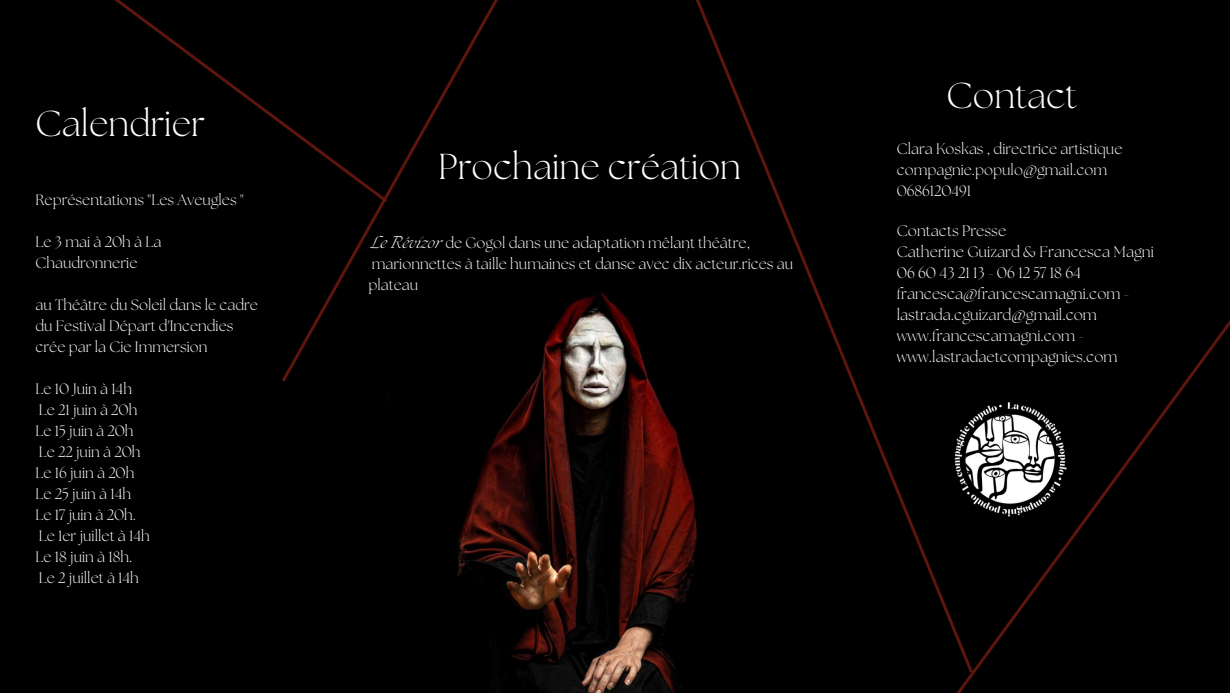
<style>
.page{position:relative;width:1230px;height:693px;background:#000}
.page>*{position:absolute;margin:0;border:0;box-sizing:border-box;transform-origin:0 0}
.t1{font:300 36px "The Seasons";color:#fff}
.t2{font:300 15.3px/21px "The Seasons";color:#fff}
.t3{font:300 15px/21px "The Seasons";color:#fff}
.s1{font-style:italic}
</style>
<div class="page">
<svg style="left:696px;top:0;width:228px;height:559px"></svg>
<img style="left:387px;top:215px;width:395px;height:478px">
<svg style="left:282px;top:0;width:281px;height:385px"></svg>
<svg style="left:114px;top:0;width:277px;height:205px"></svg>
<svg style="left:924px;top:320px;width:306px;height:373px"></svg>
<h1 class="t1" style="left:36px;top:107px;width:171px">Calendrier</h1>
<p class="t3" style="left:36px;top:191px;width:210px">Représentations "Les Aveugles "</p>
<p class="t3" style="left:36px;top:233px;width:127px">Le3mai à20hàLa<br>Chaudronnerie</p>
<p class="t3" style="left:36px;top:296px;width:224px">au Théâtre du Soleil dans le cadre du Festival Départ d'Incendies crée par la Cie Immersion</p>
<p class="t3" style="left:36px;top:380px;width:116px">Le 10 Juin à 14h<br>Le 21 juin à 20h<br>Le 15 juin à 20h<br>Le 22 juin à 20h<br>Le 16 juin à 20h<br>Le 25 juin à 14h<br>Le 17juin à 20h.<br>Le 1er juillet à 14h<br>Le 18 juin à 18h.<br>Le 2 juillet à 14h</p>
<h1 class="t1" style="left:438px;top:150px;width:304px">Prochaine création</h1>
<p class="t3" style="left:369px;top:233px;width:426px"><span class="s1">Le Révizor</span> de Gogol dans une adaptation mêlant théâtre, marionnettes à taille humaines et danse avec dix acteur.rices au plateau</p>
<h1 class="t1" style="left:947px;top:80px;width:132px">Contact</h1>
<p class="t3" style="left:897px;top:140px;width:227px">Clara Koskas , directrice artistique compagnie.populo@gmail.com<br>0686120491</p>
<p class="t2" style="left:897px;top:221px;width:259px">Contacts Presse<br>Catherine Guizard &amp; Francesca Magni<br>06604321 13-0612571864 francesca@francescamagni.com - lastrada.cguizard@gmail.com www.francescamagni.com - www.lastradaetcompagnies.com</p>
</div>
